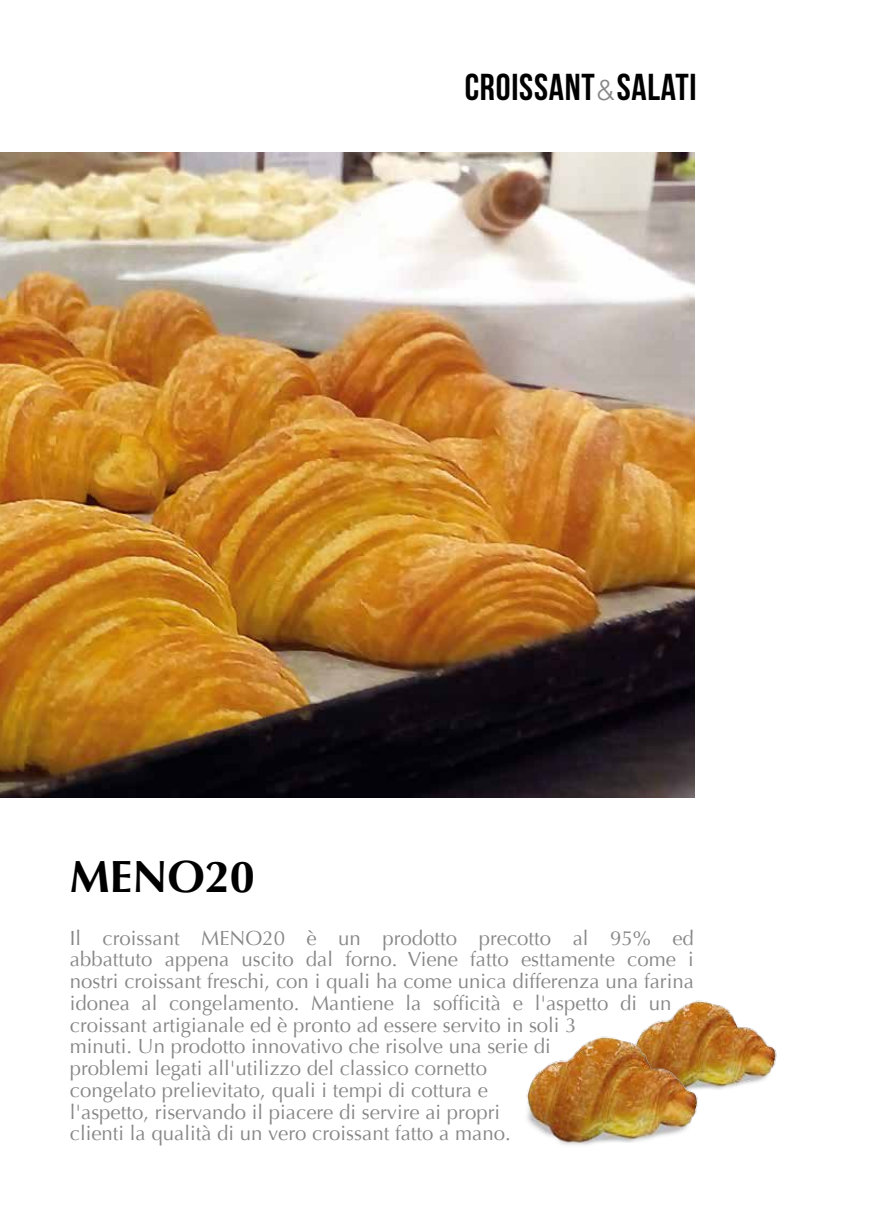
<style>
.page{position:relative;width:893px;height:1212px;background:#fff}
.page>*{position:absolute;margin:0;border:0;box-sizing:border-box;transform-origin:0 0}
.t1{font:700 45px "Optima";color:#000}
.t2{font:37.5px "Bebas Neue";letter-spacing:.02em;color:#000}
.t3{font:20.4px/21.8px "Optima";color:#878787}
.s1{font-family:"Helvetica Neue";font-weight:300;font-size:28.65px;color:#878787}
</style>
<div class="page">
<img style="left:0;top:152px;width:695px;height:645px">
<img style="left:650px;top:1000px;width:127px;height:90px">
<img style="left:526px;top:1026px;width:192px;height:119px">
<h2 class="t2" style="left:465px;top:67px;width:233px">CROISSANT<span class="s1">&amp;</span>SALATI</h2>
<h1 class="t1" style="left:70px;top:850px;width:187px">MENO20</h1>
<p class="t3" style="left:70px;top:927px;width:626px">Il croissant MENO20 è un prodotto precotto al 95% ed abbattuto appena uscito dal forno. Viene fatto esttamente come i nostri croissant freschi, con i quali ha come unica differenza una farina idonea al congelamento. Mantiene la sofficità e l'aspetto di un croissant artigianale ed è pronto ad essere servito in soli 3<br>minuti. Un prodotto innovativo che risolve una serie di<br>problemi legati all'utilizzo del classico cornetto<br>congelato prelievitato, quali i tempi di cottura e<br>l'aspetto, riservando il piacere di servire ai propri<br>clienti la qualità di un vero croissant fatto a mano.</p>
</div>
